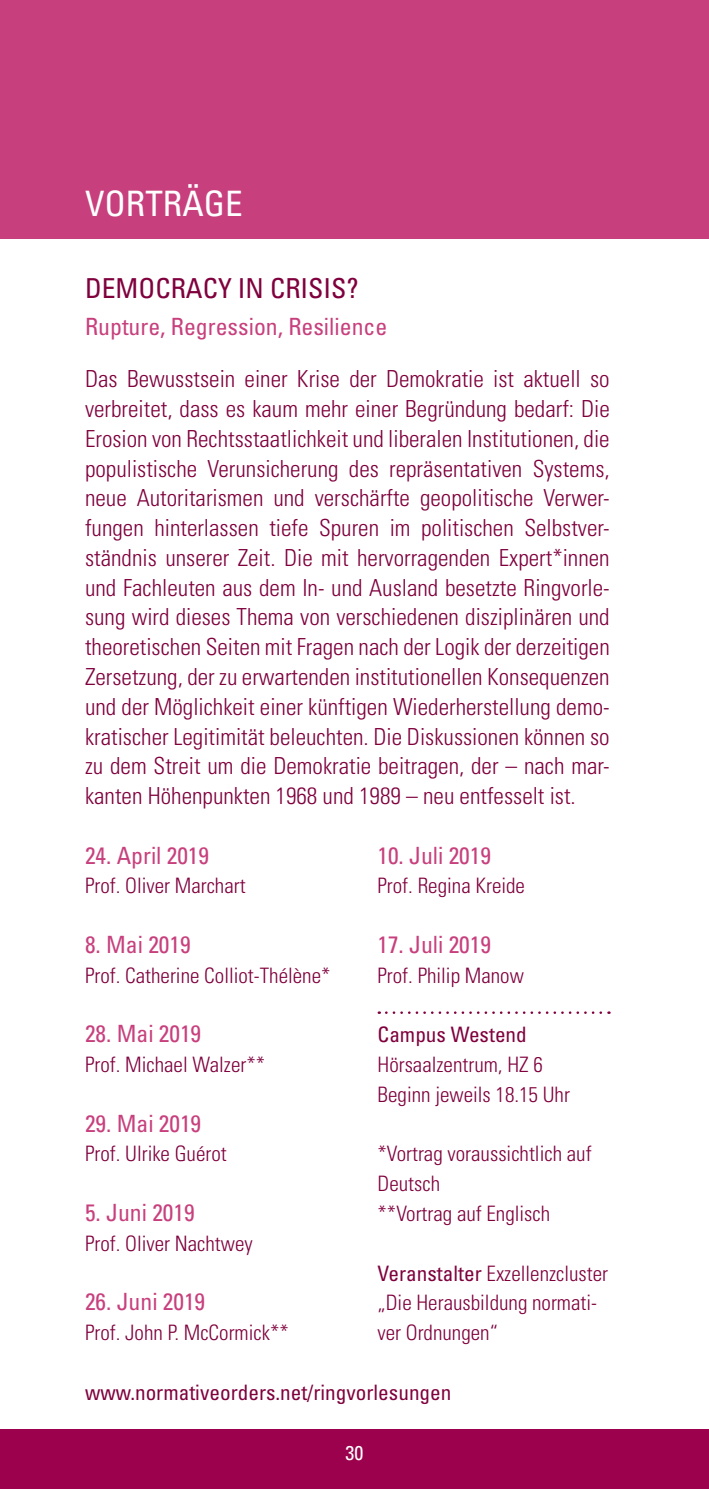
<style>
.page{position:relative;width:709px;height:1489px;background:#fff}
.page>*{position:absolute;margin:0;border:0;box-sizing:border-box;transform-origin:0 0}
.t1{font:condensed 35px "Univers";color:#fff}
.t2{font:condensed 27.5px "Univers";color:#7f003d}
.t3{font:condensed 23.75px "Univers";color:#c7407d}
.t4{font:300 condensed 23.5px/29.8px "Univers";color:#7f003d;text-align:justify}
.t5{font:300 condensed 21.25px/29.8px "Univers";color:#7f003d}
.t6{font:condensed 21.25px "Univers";color:#7f003d}
.t7{font:condensed 20px "Univers";color:#fff}
.s1{font-weight:400}
</style>
<div class="page">
<div style="left:0;top:1429px;width:709px;height:59px;background:#9b014c"></div>
<div style="left:0;top:0;width:709px;height:238px;background:#c7407d"></div>
<svg style="left:386px;top:1011px;width:223px;height:2px"></svg>
<h1 class="t1" style="left:85px;top:182px;width:40px">VORTRÄGE</h1>
<p class="t2" style="left:85px;top:270px;width:117px">Democracy</p>
<p class="t2" style="left:238px;top:270px;width:122px">in Crisis?</p>
<p class="t3" style="left:85px;top:311px;width:304px">Rupture, Regression, Resilience</p>
<p class="t4" style="left:85px;top:364px;width:526px">Das Bewusstsein einer Krise der Demokratie ist aktuell so verbreitet, dass es kaum mehr einer Begründung bedarf: Die Erosion von Rechtsstaatlichkeit und liberalen I nstitutionen, die populistische Verunsicherung des repräsentativen Systems, neue Autoritarismen und verschärfte geopolitische Verwer&shy;fungen hinterlassen tiefe Spuren im politischen Selbstver&shy;ständnis unserer Zeit. Die mit hervorragenden Expert*innen und Fachleuten aus dem I n- und Ausland besetzte Ringvorle&shy;sung wird dieses Thema von verschiedenen disziplinären und theoretischen Seiten mit Fragen nach der Logik der derzeitigen Zersetzung, der zu erwartenden institutionellen Konsequenzen und der Möglichkeit einer künftigen Wiederherstellung demo&shy;kratischer Legitimität beleuchten. Die Diskussionen können so zu dem Streit um die Demokratie beitragen, der – nach mar&shy;kanten Höhenpunkten 1968 und 1989 – neu entfesselt ist.</p>
<p class="t3" style="left:85px;top:840px;width:125px">24. April 2019</p>
<p class="t5" style="left:85px;top:871px;width:162px">Prof. Oliver Marchart</p>
<p class="t3" style="left:377px;top:840px;width:115px">10. Juli 2019</p>
<p class="t5" style="left:377px;top:871px;width:149px">Prof. Regina Kreide</p>
<p class="t3" style="left:377px;top:929px;width:115px">17. Juli 2019</p>
<p class="t5" style="left:377px;top:960px;width:148px">Prof. Philip Manow</p>
<p class="t6" style="left:377px;top:1021px;width:151px">Campus Westend</p>
<p class="t5" style="left:377px;top:1049px;width:194px">Hörsaalzentrum, HZ 6<br>Beginn jeweils 18.15 Uhr</p>
<p class="t5" style="left:377px;top:1138px;width:215px">*Vortrag voraussichtlich auf<br>Deutsch<br>**Vortrag auf Englisch</p>
<p class="t3" style="left:85px;top:929px;width:107px">8. Mai 2019</p>
<p class="t5" style="left:85px;top:960px;width:247px">Prof. Catherine Colliot-Thélène*</p>
<p class="t3" style="left:85px;top:1018px;width:118px">28. Mai 2019</p>
<p class="t5" style="left:85px;top:1049px;width:182px">Prof. Michael Walzer**</p>
<p class="t3" style="left:85px;top:1108px;width:118px">29. Mai 2019</p>
<p class="t5" style="left:85px;top:1138px;width:143px">Prof. Ulrike Guérot</p>
<p class="t3" style="left:85px;top:1197px;width:111px">5. Juni 2019</p>
<p class="t5" style="left:85px;top:1228px;width:169px">Prof. Oliver Nachtwey</p>
<p class="t3" style="left:85px;top:1286px;width:121px">26. Juni 2019</p>
<p class="t5" style="left:85px;top:1317px;width:205px">Prof. John P. McCormick**</p>
<p class="t5" style="left:377px;top:1258px;width:232px"><span class="s1">Veranstalter</span> Exzellenzcluster „Die Herausbildung normati&shy;ver Ordnungen“</p>
<p class="t6" style="left:85px;top:1378px;width:368px">www.normativeorders.net/ringvorlesungen</p>
<p class="t7" style="left:345px;top:1439px;width:19px">30</p>
</div>
